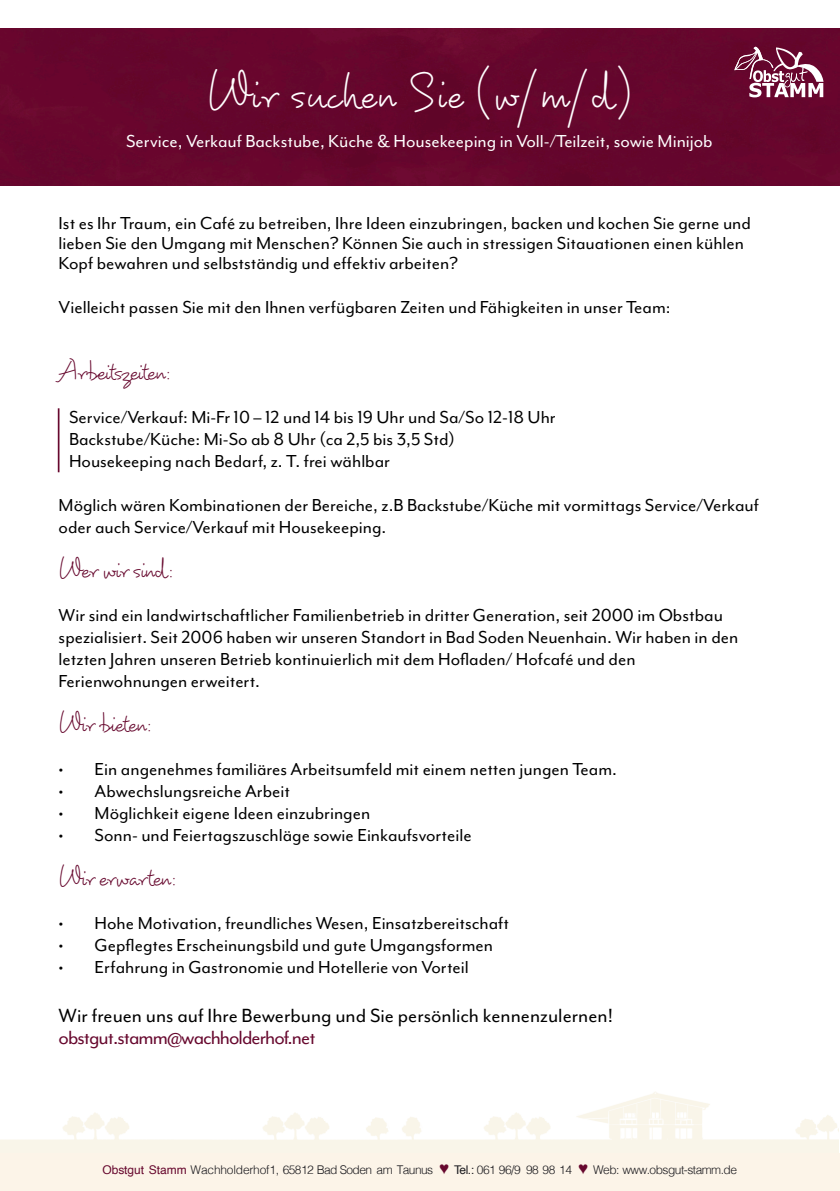
<style>
.page{position:relative;width:840px;height:1191px;background:#fff}
.page>*{position:absolute;margin:0;border:0;box-sizing:border-box;transform-origin:0 0}
.t1{font:48px "Dartangnon ITC Std";letter-spacing:.04em;color:#fff}
.t2{font:26px "Dartangnon ITC Std";color:#67082e}
.t3{font:22px "Mr Eaves Mod OT";color:#000}
.t4{font:22px "Mr Eaves Mod OT";letter-spacing:-.045em;color:#67082e}
.t5{font:20px "Mr Eaves Mod OT";color:#000}
.t6{font:20px "Mr Eaves Mod OT";color:#fff}
.t7{font:16px "Arial";color:#67082e}
.t8{font:300 12px "Helvetica";letter-spacing:-.045em;color:#1c1b1f}
.s1{font-weight:400;color:#67082e}
.s2{font-weight:400}
</style>
<div class="page">
<div style="left:0;top:28px;width:839px;height:157px;background:#64052d"></div>
<img style="left:0;top:1092px;width:838px;height:61px">
<hr style="left:58px;top:408px;width:1px;height:64px;background:#67082e">
<div style="left:0;top:1153px;width:839px;height:38px;background:#fcf4e8"></div>
<svg style="left:734px;top:47px;width:89px;height:50px"></svg>
<p class="t1" style="left:207px;top:62px;width:427px">Wir suchen Sie (w/m/d)</p>
<p class="t6" style="left:126px;top:130px;width:588px">Service, Verkauf Backstube, Küche &amp; Housekeeping in Voll-/Teilzeit, sowie Minijob</p>
<p class="t5" style="left:59px;top:213px;width:693px">Ist es Ihr Traum, ein Café zu betreiben, Ihre Ideen einzubringen, backen und kochen Sie gerne und</p>
<p class="t5" style="left:59px;top:233px;width:687px">lieben Sie den Umgang mit Menschen? Können Sie auch in stressigen Sitauationen einen kühlen</p>
<p class="t5" style="left:59px;top:253px;width:401px">Kopf bewahren und selbstständig und effektiv arbeiten?</p>
<p class="t5" style="left:59px;top:297px;width:613px">Vielleicht passen Sie mit den Ihnen verfügbaren Zeiten und Fähigkeiten in unser Team:</p>
<p class="t2" style="left:59px;top:355px;width:113px">Arbeitszeiten:</p>
<p class="t5" style="left:69px;top:407px;width:488px">Service/Verkauf: Mi-Fr 10 – 12 und 14 bis 19 Uhr und Sa/So 12-18 Uhr</p>
<p class="t5" style="left:69px;top:429px;width:387px">Backstube/Küche: Mi-So ab 8 Uhr (ca 2,5 bis 3,5 Std)</p>
<p class="t5" style="left:69px;top:451px;width:322px">Housekeeping nach Bedarf, z. T. frei wählbar</p>
<p class="t5" style="left:59px;top:495px;width:701px">Möglich wären Kombinationen der Bereiche, z.B Backstube/Küche mit vormittags Service/Verkauf</p>
<p class="t5" style="left:59px;top:517px;width:329px">oder auch Service/Verkauf mit Housekeeping.</p>
<p class="t2" style="left:59px;top:553px;width:116px">Wer wir sind:</p>
<p class="t5" style="left:59px;top:605px;width:665px">Wir sind ein landwirtschaftlicher Familienbetrieb in dritter Generation, seit 2000 im Obstbau</p>
<p class="t5" style="left:59px;top:627px;width:681px">spezialisiert. Seit 2006 haben wir unseren Standort in Bad Soden Neuenhain. Wir haben in den</p>
<p class="t5" style="left:59px;top:649px;width:578px">letzten Jahren unseren Betrieb kontinuierlich mit dem Hofladen/ Hofcafé und den</p>
<p class="t5" style="left:59px;top:671px;width:203px">Ferienwohnungen erweitert.</p>
<p class="t2" style="left:59px;top:707px;width:94px">Wir bieten:</p>
<p class="t5" style="left:59px;top:759px;width:560px">• Ein angenehmes familiäres Arbeitsumfeld mit einem netten jungen Team.</p>
<p class="t5" style="left:59px;top:781px;width:233px">• Abwechslungsreiche Arbeit</p>
<p class="t5" style="left:59px;top:803px;width:313px">• Möglichkeit eigene Ideen einzubringen</p>
<p class="t5" style="left:59px;top:825px;width:414px">• Sonn- und Feiertagszuschläge sowie Einkaufsvorteile</p>
<p class="t2" style="left:59px;top:861px;width:119px">Wir erwarten:</p>
<p class="t5" style="left:59px;top:913px;width:452px">• Hohe Motivation, freundliches Wesen, Einsatzbereitschaft</p>
<p class="t5" style="left:59px;top:935px;width:436px">• Gepflegtes Erscheinungsbild und gute Umgangsformen</p>
<p class="t5" style="left:59px;top:957px;width:412px">• Erfahrung in Gastronomie und Hotellerie von Vorteil</p>
<p class="t3" style="left:59px;top:1004px;width:556px">Wir freuen uns auf Ihre Bewerbung und Sie persönlich kennenzulernen!</p>
<p class="t4" style="left:59px;top:1026px;width:258px">obstgut.stamm@wachholderhof.net</p>
<p class="t8" style="left:102px;top:1165px;width:332px"><span class="s1">Obstgut Stamm</span> Wachholderhof1, 65812 Bad Soden am Taunus</p>
<p class="t7" style="left:439px;top:1162px;width:11px">♥</p>
<p class="t8" style="left:454px;top:1165px;width:119px"><span class="s2">Tel.:</span> 061 96/9 98 98 14</p>
<p class="t7" style="left:578px;top:1162px;width:11px">♥</p>
<p class="t8" style="left:593px;top:1165px;width:145px">Web: www.obsgut-stamm.de</p>
</div>
